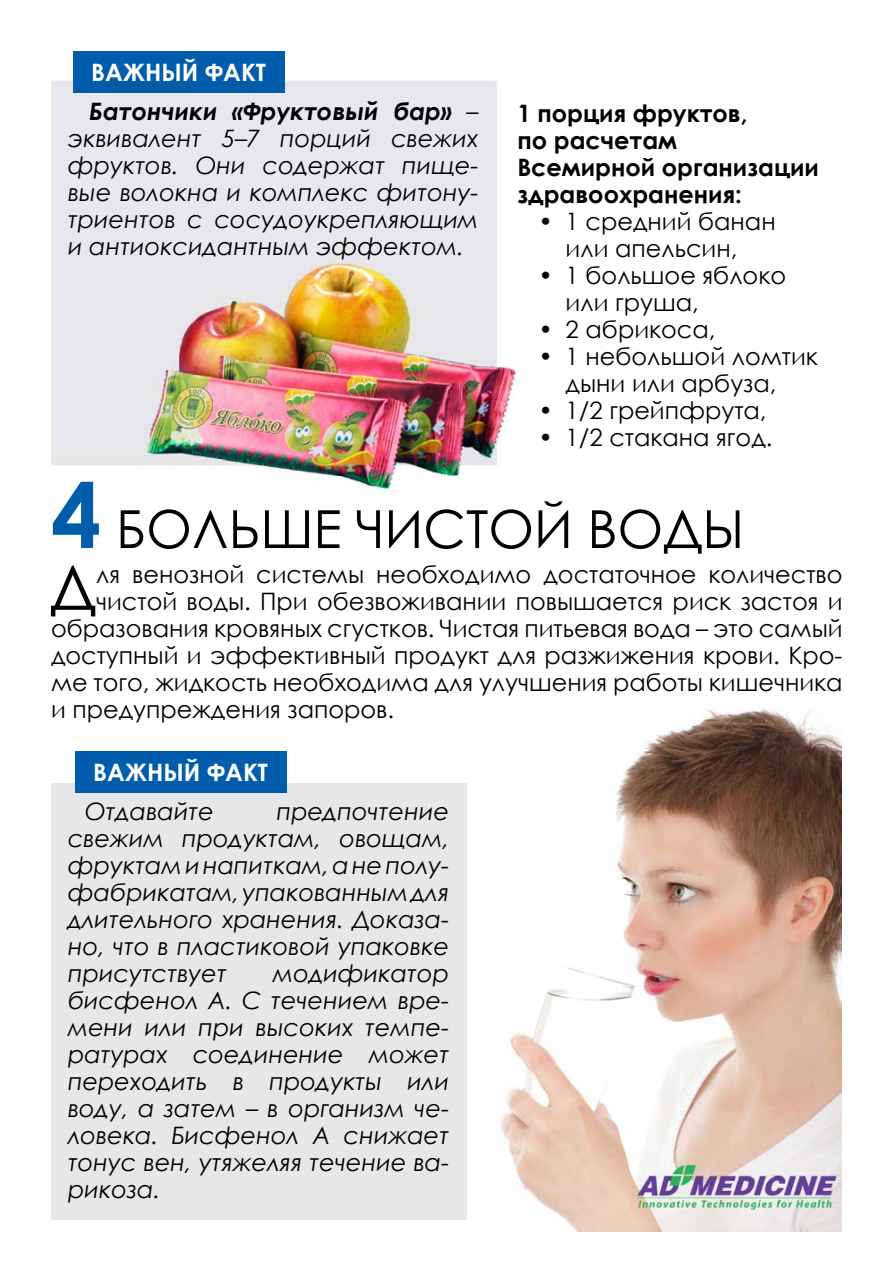
<style>
.page{position:relative;width:893px;height:1263px;background:#fff}
.page>*{position:absolute;margin:0;border:0;box-sizing:border-box;transform-origin:0 0}
.t1{font:61.65px "Century Gothic";color:#000}
.t2{font:52.5px "Century Gothic";color:#000}
.t3{font:italic 24px/27px "Century Gothic";color:#000;text-align:justify}
.t4{font:24px/27px "Century Gothic";color:#000}
.t5{font:700 24px/27px "Century Gothic";color:#000}
.t6{font:700 24px "Century Gothic";color:#fff}
.s1{font-weight:700}
.s2{font-weight:700;font-size:90px;color:#015dab}
</style>
<div class="page">
<img style="left:501px;top:708px;width:341px;height:523px">
<img style="left:52px;top:81px;width:466px;height:414px">
<div style="left:51px;top:783px;width:415px;height:436px;background:#e6e7e8"></div>
<div style="left:73px;top:51px;width:211px;height:42px;background:#015dab"></div>
<div style="left:75px;top:751px;width:211px;height:42px;background:#015dab"></div>
<p class="t6" style="left:91px;top:54px;width:176px">ВАЖНЫЙ ФАКТ</p>
<p class="t3" style="left:68px;top:98px;width:412px;text-indent:21px"><span class="s1">Батончики «Фруктовый бар»</span> – эквивалент 5–7 порций свежих фруктов. Они содержат пище&shy;вые волокна и комплекс фитону&shy;триентов с сосудоукрепляющим и антиоксидантным эффектом.</p>
<p class="t5" style="left:517px;top:99px;width:303px">1 порция фруктов,<br>по расчетам<br>Всемирной организации здравоохранения:</p>
<p class="t4" style="left:539px;top:207px;width:239px;text-align:center">• 1 средний банан или апельсин,</p>
<p class="t4" style="left:566px;top:261px;width:222px;text-indent:-27px">• 1 большое яблоко или груша,</p>
<p class="t4" style="left:539px;top:315px;width:178px">• 2 абрикоса,</p>
<p class="t4" style="left:566px;top:342px;width:254px;text-indent:-27px">• 1 небольшой ломтик дыни или арбуза,</p>
<p class="t4" style="left:539px;top:396px;width:229px">• 1/2 грейпфрута,</p>
<p class="t4" style="left:539px;top:423px;width:235px">• 1/2 стакана ягод.</p>
<h2 class="t2" style="left:51px;top:492px;width:694px"><span class="s2">4</span> БОЛЬШЕ ЧИСТОЙ ВОДЫ</h2>
<h1 class="t1" style="left:50px;top:544px;width:48px">Д</h1>
<p class="t4" style="left:96px;top:560px;width:748px">ля венозной системы необходимо достаточное количество</p>
<p class="t4" style="left:96px;top:587px;width:748px">чистой воды. При обезвоживании повышается риск застоя и</p>
<p class="t4" style="left:51px;top:614px;width:793px">образования кровяных сгустков. Чистая питьевая вода – это самый</p>
<p class="t4" style="left:51px;top:641px;width:793px">доступный и эффективный продукт для разжижения крови. Кро-</p>
<p class="t4" style="left:51px;top:668px;width:793px">ме того, жидкость необходима для улучшения работы кишечника</p>
<p class="t4" style="left:51px;top:695px;width:345px">и предупреждения запоров.</p>
<p class="t6" style="left:93px;top:754px;width:176px">ВАЖНЫЙ ФАКТ</p>
<p class="t3" style="left:85px;top:798px;width:131px">Отдавайте</p>
<p class="t3" style="left:68px;top:798px;width:383px;text-indent:209px">предпочтение свежим продуктам, овощам, фруктам и напиткам, а не полу&shy;фабрикатам, упакованным для длительного хранения. Доказа&shy;но, что в пластиковой упаковке присутствует</p>
<p class="t3" style="left:68px;top:960px;width:383px;text-indent:205px">модификатор бисфенол А. С течением вре&shy;мени или при высоких темпе&shy;ратурах соединение может переходить в продукты или воду, а затем – в организм че&shy;ловека. Бисфенол А снижает тонус вен, утяжеляя течение ва&shy;рикоза.</p>
</div>
